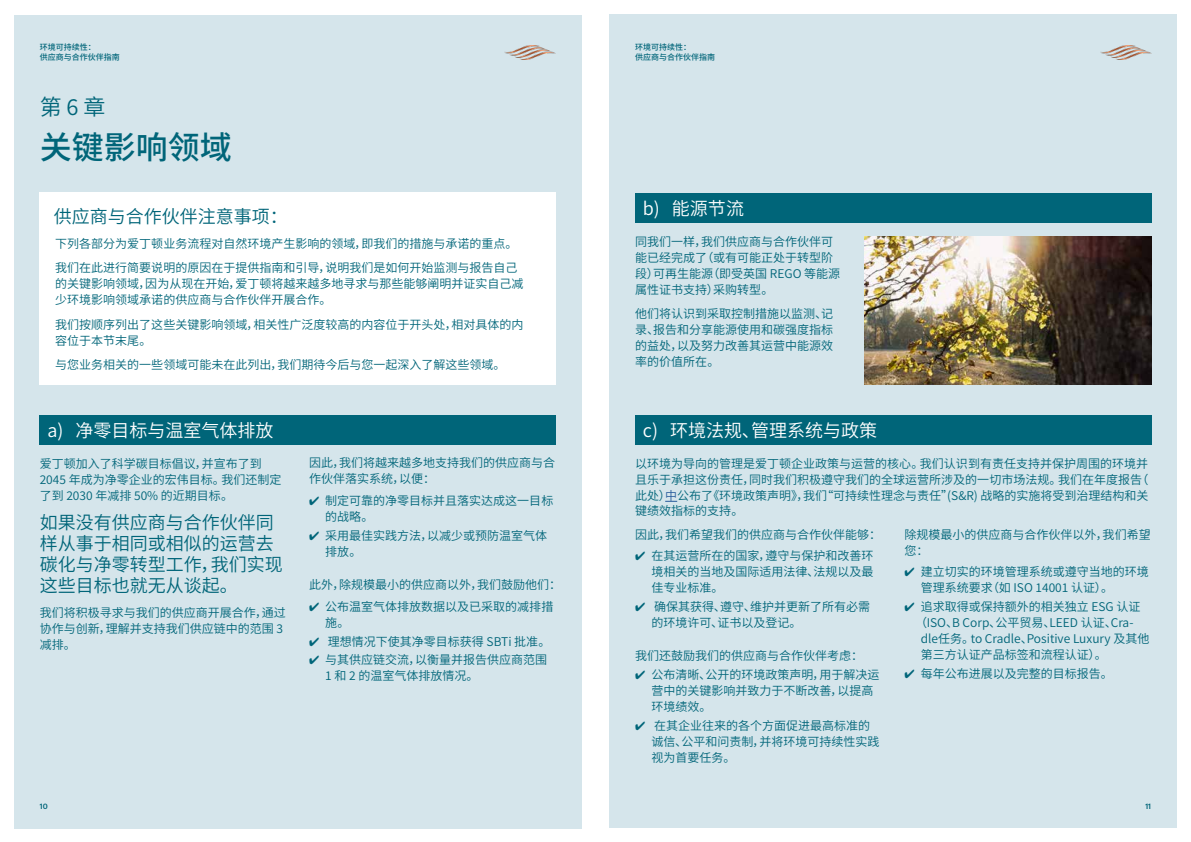
<style>
.page{position:relative;width:1191px;height:842px;background:#fff}
.page>*{position:absolute;margin:0;border:0;box-sizing:border-box;transform-origin:0 0}
.t1{font:500 32px "Source Han Sans CN";color:#006579}
.t2{font:22px "Source Han Sans CN";color:#006579}
.t3{font:18px/21px "Source Han Sans CN";color:#006579}
.t4{font:18px "Source Han Sans CN";color:#fff}
.t5{font:12px/16px "Source Han Sans CN";color:#006579}
.t6{font:500 8px/9.6px "Source Han Sans CN";color:#006579}
.t7{font:500 8px "Sanomat Sans Text";color:#006579}
.s1{color:#275b9b}
</style>
<div class="page">
<div style="left:14px;top:15px;width:567px;height:813px;background:#d5e5eb"></div>
<div style="left:609px;top:14px;width:567px;height:814px;background:#d5e5eb"></div>
<div style="left:40px;top:193px;width:516px;height:192px;background:#fff"></div>
<div style="left:40px;top:415px;width:516px;height:29px;background:#006579"></div>
<div style="left:635px;top:415px;width:516px;height:29px;background:#006579"></div>
<div style="left:635px;top:193px;width:516px;height:30px;background:#006579"></div>
<img style="left:865px;top:236px;width:286px;height:149px">
<svg style="left:665px;top:501px;width:12px;height:1px"></svg>
<img style="left:505px;top:45px;width:51px;height:15px">
<img style="left:1100px;top:45px;width:51px;height:15px">
<p class="t6" style="left:40px;top:42px;width:81px">环境可持续性：<br>供应商与合作伙伴指南</p>
<p class="t6" style="left:635px;top:42px;width:81px">环境可持续性：<br>供应商与合作伙伴指南</p>
<h2 class="t2" style="left:40px;top:95px;width:67px">第 6 章</h2>
<h1 class="t1" style="left:40px;top:129px;width:193px">关键影响领域</h1>
<h3 class="t3" style="left:54px;top:206px;width:236px">供应商与合作伙伴注意事项：</h3>
<p class="t5" style="left:55px;top:231px;width:464px;line-height:24.5px">下列各部分为爱丁顿业务流程对自然环境产生影响的领域，即我们的措施与承诺的重点。我们在此进行简要说明的原因在于提供指南和引导，说明我们是如何开始监测与报告自己</p>
<p class="t5" style="left:55px;top:276px;width:469px">的关键影响领域，因为从现在开始，爱丁顿将越来越多地寻求与那些能够阐明并证实自己减少环境影响领域承诺的供应商与合作伙伴开展合作。</p>
<p class="t5" style="left:55px;top:317px;width:469px">我们按顺序列出了这些关键影响领域，相关性广泛度较高的内容位于开头处，相对具体的内容位于本节末尾。</p>
<p class="t5" style="left:55px;top:357px;width:452px">与您业务相关的一些领域可能未在此列出，我们期待今后与您一起深入了解这些领域。</p>
<h3 class="t4" style="left:643px;top:198px;width:103px">b) 能源节流</h3>
<p class="t5" style="left:635px;top:233px;width:206px">同我们一样，我们供应商与合作伙伴可能已经完成了（或有可能正处于转型阶段）可再生能源（即受英国 REGO 等能源属性证书支持）采购转型。</p>
<p class="t5" style="left:635px;top:306px;width:199px;text-align:justify">他们将认识到采取控制措施以监测、记录、报告和分享能源使用和碳强度指标的益处，以及努力改善其运营中能源效率的价值所在。</p>
<h3 class="t4" style="left:47px;top:420px;width:228px">a) 净零目标与温室气体排放</h3>
<h3 class="t4" style="left:643px;top:420px;width:236px">c) 环境法规、管理系统与政策</h3>
<p class="t5" style="left:40px;top:455px;width:243px">爱丁顿加入了科学碳目标倡议，并宣布了到<br>2045 年成为净零企业的宏伟目标。我们还制定了到 2030 年减排 50% 的近期目标。</p>
<h3 class="t3" style="left:40px;top:512px;width:244px">如果没有供应商与合作伙伴同样从事于相同或相似的运营去碳化与净零转型工作，我们实现这些目标也就无从谈起。</h3>
<p class="t5" style="left:40px;top:604px;width:247px">我们将积极寻求与我们的供应商开展合作，通过协作与创新，理解并支持我们供应链中的范围 3减排。</p>
<p class="t5" style="left:309px;top:455px;width:247px">因此，我们将越来越多地支持我们的供应商与合作伙伴落实系统，以便：</p>
<p class="t5" style="left:325px;top:493px;width:230px;text-indent:-16px">✔ 制定可靠的净零目标并且落实达成这一目标的战略。</p>
<p class="t5" style="left:325px;top:528px;width:224px;text-indent:-16px">✔ 采用最佳实践方法，以减少或预防温室气体排放。</p>
<p class="t5" style="left:309px;top:577px;width:253px">此外，除规模最小的供应商以外，我们鼓励他们：</p>
<p class="t5" style="left:325px;top:598px;width:230px;text-indent:-16px">✔ 公布温室气体排放数据以及已采取的减排措施。</p>
<p class="t5" style="left:309px;top:633px;width:243px">✔ 理想情况下使其净零目标获得 SBTi 批准。</p>
<p class="t5" style="left:325px;top:652px;width:224px;text-indent:-16px">✔ 与其供应链交流，以衡量并报告供应商范围<br>1 和 2 的温室气体排放情况。</p>
<p class="t5" style="left:635px;top:455px;width:515px;text-align:justify">以环境为导向的管理是爱丁顿企业政策与运营的核心。我们认识到有责任支持并保护周围的环境并且乐于承担这份责任，同时我们积极遵守我们的全球运营所涉及的一切市场法规。我们在年度报告（此处）<span class="s1">中</span>公布了《环境政策声明》，我们“可持续性理念与责任”(S&amp;R) 战略的实施将受到治理结构和关键绩效指标的支持。</p>
<p class="t5" style="left:635px;top:526px;width:247px">因此，我们希望我们的供应商与合作伙伴能够：</p>
<p class="t5" style="left:651px;top:548px;width:223px;text-align:justify;text-indent:-16px">✔ 在其运营所在的国家，遵守与保护和改善环境相关的当地及国际适用法律、法规以及最佳专业标准。</p>
<p class="t5" style="left:651px;top:599px;width:220px;text-indent:-16px">✔ 确保其获得、遵守、维护并更新了所有必需的环境许可、证书以及登记。</p>
<p class="t5" style="left:635px;top:648px;width:229px">我们还鼓励我们的供应商与合作伙伴考虑：</p>
<p class="t5" style="left:651px;top:667px;width:229px;text-indent:-16px">✔ 公布清晰、公开的环境政策声明，用于解决运营中的关键影响并致力于不断改善，以提高环境绩效。</p>
<p class="t5" style="left:651px;top:717px;width:229px;text-indent:-16px">✔ 在其企业往来的各个方面促进最高标准的诚信、公平和问责制，并将环境可持续性实践视为首要任务。</p>
<p class="t5" style="left:904px;top:526px;width:247px">除规模最小的供应商与合作伙伴以外，我们希望您：</p>
<p class="t5" style="left:920px;top:564px;width:230px;text-indent:-16px">✔ 建立切实的环境管理系统或遵守当地的环境管理系统要求（如 ISO 14001 认证）。</p>
<p class="t5" style="left:904px;top:599px;width:237px">✔ 追求取得或保持额外的相关独立 ESG 认证</p>
<p class="t5" style="left:915px;top:615px;width:220px">（ISO、B Corp、公平贸易、LEED 认证、Cra-</p>
<p class="t5" style="left:920px;top:631px;width:230px">dle任务。to Cradle、Positive Luxury 及其他</p>
<p class="t5" style="left:920px;top:647px;width:188px">第三方认证产品标签和流程认证）。</p>
<p class="t5" style="left:904px;top:666px;width:210px">✔ 每年公布进展以及完整的目标报告。</p>
<p class="t7" style="left:40px;top:800px;width:10px">10</p>
<p class="t7" style="left:1145px;top:800px;width:7px">11</p>
</div>
